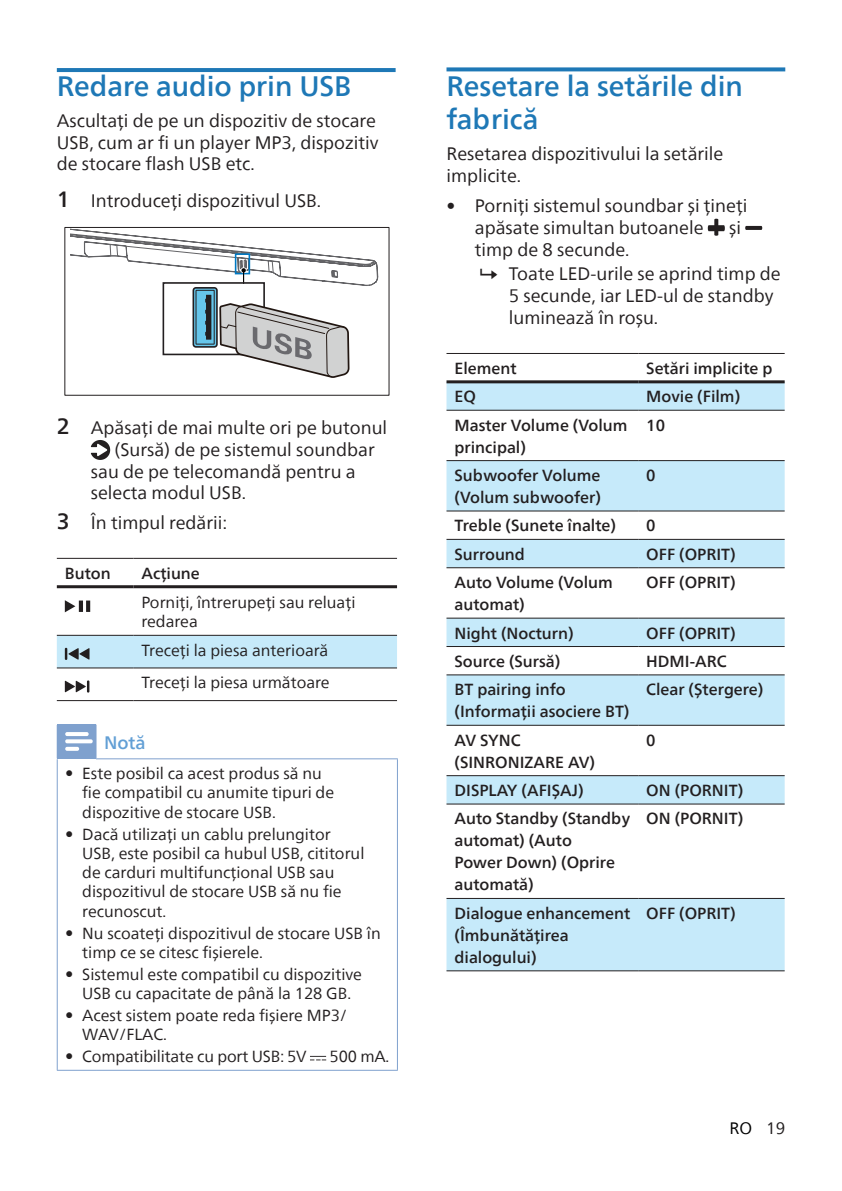
<style>
.page{position:relative;width:842px;height:1191px;background:#fff}
.page>*{position:absolute;margin:0;border:0;box-sizing:border-box;transform-origin:0 0}
.heading2{font:500 28px/33.6px "Neue Frutiger World";color:#1e78b6}
.Body_Text_9{font:18px/21.6px "Neue Frutiger World";color:#231f20}
.notes-caption-paragraph{font:500 18px "Neue Frutiger World";color:#629fd5}
.t1{font:16.4px "Neue Frutiger World";color:#000}
.Table_text_8{font:16px/19.2px "Neue Frutiger World";color:#231f20}
.faq-answer-paragraph{font:500 16px/22px "Neue Frutiger World";color:#231f20}
.Table_text-_Medium_8{font:500 16px "Neue Frutiger World";color:#231f20}
.s1{font-weight:500;font-size:22px}
.s2{font-size:17px}
.s3{font-weight:500}
.s4{color:#231f20}
</style>
<div class="page">
<hr style="left:57px;top:68px;width:339px;height:4px;background:#1e78b6">
<svg style="left:70px;top:227px;width:309px;height:169px"></svg>
<svg style="left:91px;top:440px;width:19px;height:20px"></svg>
<hr style="left:57px;top:558px;width:76px;height:1px;background:#231f20">
<hr style="left:133px;top:558px;width:264px;height:1px;background:#231f20">
<hr style="left:57px;top:700px;width:76px;height:1px;background:#231f20">
<hr style="left:133px;top:700px;width:264px;height:1px;background:#231f20">
<hr style="left:57px;top:585px;width:76px;height:3px;background:#231f20">
<hr style="left:133px;top:585px;width:264px;height:3px;background:#231f20">
<svg style="left:65px;top:600px;width:10px;height:12px"></svg>
<svg style="left:86px;top:600px;width:4px;height:12px"></svg>
<svg style="left:79px;top:600px;width:4px;height:12px"></svg>
<svg style="left:57px;top:635px;width:340px;height:33px;background:#bddeed"></svg>
<svg style="left:65px;top:680px;width:24px;height:12px"></svg>
<div style="left:57px;top:725px;width:39px;height:34px;background:#7fa1ce"></div>
<hr style="left:397px;top:759px;width:1px;height:310px;background:#7fa1ce">
<hr style="left:57px;top:724px;width:39px;height:1px;background:#7fa1ce">
<hr style="left:96px;top:725px;width:1px;height:33px;background:#7fa1ce">
<hr style="left:57px;top:759px;width:1px;height:310px;background:#7fa1ce">
<hr style="left:57px;top:1069px;width:39px;height:1px;background:#7fa1ce">
<hr style="left:96px;top:1069px;width:302px;height:1px;background:#7fa1ce">
<hr style="left:96px;top:758px;width:302px;height:1px;background:#7fa1ce">
<svg style="left:65px;top:733px;width:28px;height:18px"></svg>
<svg style="left:310px;top:1055px;width:16px;height:6px"></svg>
<svg style="left:446px;top:67px;width:339px;height:4px"></svg>
<svg style="left:708px;top:219px;width:17px;height:17px"></svg>
<svg style="left:745px;top:226px;width:17px;height:4px"></svg>
<svg style="left:446px;top:383px;width:339px;height:587px"></svg>
<hr style="left:446px;top:410px;width:192px;height:1px;background:#231f20">
<hr style="left:638px;top:410px;width:147px;height:1px;background:#231f20">
<hr style="left:446px;top:460px;width:192px;height:1px;background:#231f20">
<hr style="left:638px;top:460px;width:147px;height:1px;background:#231f20">
<hr style="left:446px;top:510px;width:192px;height:1px;background:#231f20">
<hr style="left:638px;top:510px;width:147px;height:1px;background:#231f20">
<hr style="left:446px;top:539px;width:192px;height:1px;background:#231f20">
<hr style="left:638px;top:539px;width:147px;height:1px;background:#231f20">
<hr style="left:446px;top:567px;width:192px;height:1px;background:#231f20">
<hr style="left:638px;top:567px;width:147px;height:1px;background:#231f20">
<hr style="left:446px;top:617px;width:192px;height:1px;background:#231f20">
<hr style="left:638px;top:617px;width:147px;height:1px;background:#231f20">
<hr style="left:446px;top:646px;width:192px;height:1px;background:#231f20">
<hr style="left:638px;top:646px;width:147px;height:1px;background:#231f20">
<hr style="left:446px;top:674px;width:192px;height:1px;background:#231f20">
<hr style="left:638px;top:674px;width:147px;height:1px;background:#231f20">
<hr style="left:446px;top:725px;width:192px;height:1px;background:#231f20">
<hr style="left:638px;top:725px;width:147px;height:1px;background:#231f20">
<hr style="left:446px;top:775px;width:192px;height:1px;background:#231f20">
<hr style="left:638px;top:775px;width:147px;height:1px;background:#231f20">
<hr style="left:446px;top:803px;width:192px;height:1px;background:#231f20">
<hr style="left:638px;top:803px;width:147px;height:1px;background:#231f20">
<hr style="left:446px;top:898px;width:192px;height:1px;background:#231f20">
<hr style="left:638px;top:898px;width:147px;height:1px;background:#231f20">
<hr style="left:446px;top:970px;width:192px;height:1px;background:#231f20">
<hr style="left:638px;top:970px;width:147px;height:1px;background:#231f20">
<hr style="left:446px;top:353px;width:192px;height:1px;background:#231f20">
<hr style="left:638px;top:353px;width:147px;height:1px;background:#231f20">
<hr style="left:446px;top:380px;width:192px;height:3px;background:#231f20">
<hr style="left:638px;top:380px;width:147px;height:3px;background:#231f20">
<p class="heading2" style="left:57px;top:70px;width:296px">Redare audio prin USB</p>
<p class="Body_Text_9" style="left:57px;top:110px;width:323px">Ascultaţi de pe un dispozitiv de stocare<br>USB, cum ar fi un player MP3, dispozitiv de stocare flash USB etc.</p>
<p class="Body_Text_9" style="left:57px;top:190px;width:266px"><span class="s1">1</span> Introduceţi dispozitivul USB.</p>
<p class="Body_Text_9" style="left:57px;top:417px;width:332px"><span class="s1">2</span> Apăsaţi de mai multe ori pe butonul</p>
<p class="Body_Text_9" style="left:114px;top:439px;width:262px">(Sursă) de pe sistemul soundbar</p>
<p class="Body_Text_9" style="left:91px;top:461px;width:266px">sau de pe telecomandă pentru a</p>
<p class="Body_Text_9" style="left:91px;top:482px;width:157px">selecta modul USB.</p>
<p class="Body_Text_9" style="left:57px;top:512px;width:172px"><span class="s1">3</span> În timpul redării:</p>
<p class="Table_text-_Medium_8" style="left:65px;top:560px;width:47px">Buton</p>
<p class="Table_text-_Medium_8" style="left:141px;top:560px;width:60px">Acţiune</p>
<p class="Table_text_8" style="left:141px;top:593px;width:216px">Porniţi, întrerupeţi sau reluaţi redarea</p>
<p class="Table_text_8" style="left:141px;top:640px;width:188px">Treceţi la piesa anterioară</p>
<p class="Table_text_8" style="left:141px;top:673px;width:190px">Treceţi la piesa următoare</p>
<p class="notes-caption-paragraph" style="left:104px;top:727px;width:43px">Notă</p>
<p class="Table_text_8" style="left:82px;top:764px;width:253px;text-indent:-17px"><span class="s2">•</span> Este posibil ca acest produs să nu fie compatibil cu anumite tipuri de dispozitive de stocare USB.</p>
<p class="Table_text_8" style="left:82px;top:824px;width:284px;text-indent:-17px"><span class="s2">•</span> Dacă utilizaţi un cablu prelungitor<br>USB, este posibil ca hubul USB, cititorul de carduri multifuncţional USB sau dispozitivul de stocare USB să nu fie recunoscut.</p>
<p class="Table_text_8" style="left:82px;top:923px;width:300px;text-indent:-17px"><span class="s2">•</span> Nu scoateţi dispozitivul de stocare USB în timp ce se citesc fişierele.</p>
<p class="Table_text_8" style="left:65px;top:964px;width:298px;text-align:center"><span class="s2">•</span> Sistemul este compatibil cu dispozitive<br>USB cu capacitate de până la 128 GB.</p>
<p class="Table_text_8" style="left:82px;top:1006px;width:266px;text-indent:-17px"><span class="s2">•</span> Acest sistem poate reda fişiere MP3/<br>WAV/FLAC.</p>
<p class="Table_text_8" style="left:65px;top:1047px;width:243px"><span class="s2">•</span> Compatibilitate cu port USB: 5V</p>
<p class="Table_text_8" style="left:330px;top:1047px;width:61px">500 mA.</p>
<p class="heading2" style="left:446px;top:69px;width:298px">Resetare la setările din fabrică</p>
<p class="Body_Text_9" style="left:446px;top:143px;width:278px">Resetarea dispozitivului la setările implicite.</p>
<p class="Body_Text_9" style="left:475px;top:195px;width:274px;text-indent:-28px"><span class="s3">•</span> Porniţi sistemul soundbar şi ţineţi apăsate simultan butoanele</p>
<p class="Body_Text_9" style="left:729px;top:217px;width:13px">şi</p>
<p class="Body_Text_9" style="left:475px;top:239px;width:156px">timp de 8 secunde.</p>
<p class="Body_Text_9" style="left:509px;top:263px;width:273px">Toate LED-urile se aprind timp de<br>5 secunde, iar LED-ul de standby luminează în roşu.</p>
<p class="Table_text-_Medium_8" style="left:454px;top:355px;width:64px">Element</p>
<p class="Table_text-_Medium_8" style="left:646px;top:355px;width:128px">Setări implicite p</p>
<p class="faq-answer-paragraph" style="left:454px;top:386px;width:23px">EQ</p>
<p class="faq-answer-paragraph" style="left:646px;top:386px;width:95px">Movie (Film)</p>
<p class="faq-answer-paragraph" style="left:454px;top:414px;width:175px">Master Volume (Volum principal)</p>
<p class="faq-answer-paragraph" style="left:646px;top:414px;width:20px">10</p>
<p class="faq-answer-paragraph" style="left:454px;top:464px;width:148px">Subwoofer Volume (Volum subwoofer)</p>
<p class="faq-answer-paragraph" style="left:646px;top:464px;width:11px">0</p>
<p class="faq-answer-paragraph" style="left:454px;top:515px;width:163px">Treble (Sunete înalte)</p>
<p class="faq-answer-paragraph" style="left:646px;top:515px;width:11px">0</p>
<p class="faq-answer-paragraph" style="left:454px;top:543px;width:72px">Surround</p>
<p class="faq-answer-paragraph" style="left:646px;top:543px;width:91px">OFF (OPRIT)</p>
<p class="faq-answer-paragraph" style="left:454px;top:571px;width:160px">Auto Volume (Volum automat)</p>
<p class="faq-answer-paragraph" style="left:646px;top:571px;width:91px">OFF (OPRIT)</p>
<p class="faq-answer-paragraph" style="left:454px;top:622px;width:121px">Night (Nocturn)</p>
<p class="faq-answer-paragraph" style="left:646px;top:622px;width:91px">OFF (OPRIT)</p>
<p class="faq-answer-paragraph" style="left:454px;top:650px;width:107px">Source (Sursă)</p>
<p class="faq-answer-paragraph" style="left:646px;top:650px;width:82px">HDMI-ARC</p>
<p class="faq-answer-paragraph" style="left:454px;top:678px;width:177px">BT pairing info (Informaţii asociere BT)</p>
<p class="faq-answer-paragraph" style="left:646px;top:678px;width:119px">Clear (Ştergere)</p>
<p class="faq-answer-paragraph" style="left:454px;top:729px;width:142px">AV SYNC (SINRONIZARE AV)</p>
<p class="faq-answer-paragraph" style="left:646px;top:729px;width:11px">0</p>
<p class="faq-answer-paragraph" style="left:454px;top:779px;width:131px">DISPLAY (AFIŞAJ)</p>
<p class="faq-answer-paragraph" style="left:646px;top:779px;width:98px">ON (PORNIT)</p>
<p class="faq-answer-paragraph" style="left:454px;top:808px;width:177px">Auto Standby (Standby automat) (Auto<br>Power Down) (Oprire automată)</p>
<p class="faq-answer-paragraph" style="left:646px;top:808px;width:98px">ON (PORNIT)</p>
<p class="faq-answer-paragraph" style="left:454px;top:902px;width:177px">Dialogue enhancement (Îmbunătăţirea dialogului)</p>
<p class="faq-answer-paragraph" style="left:646px;top:902px;width:91px">OFF (OPRIT)</p>
<p class="t1" style="left:729px;top:1115px;width:57px">RO <span class="s4">19</span></p>
</div>
